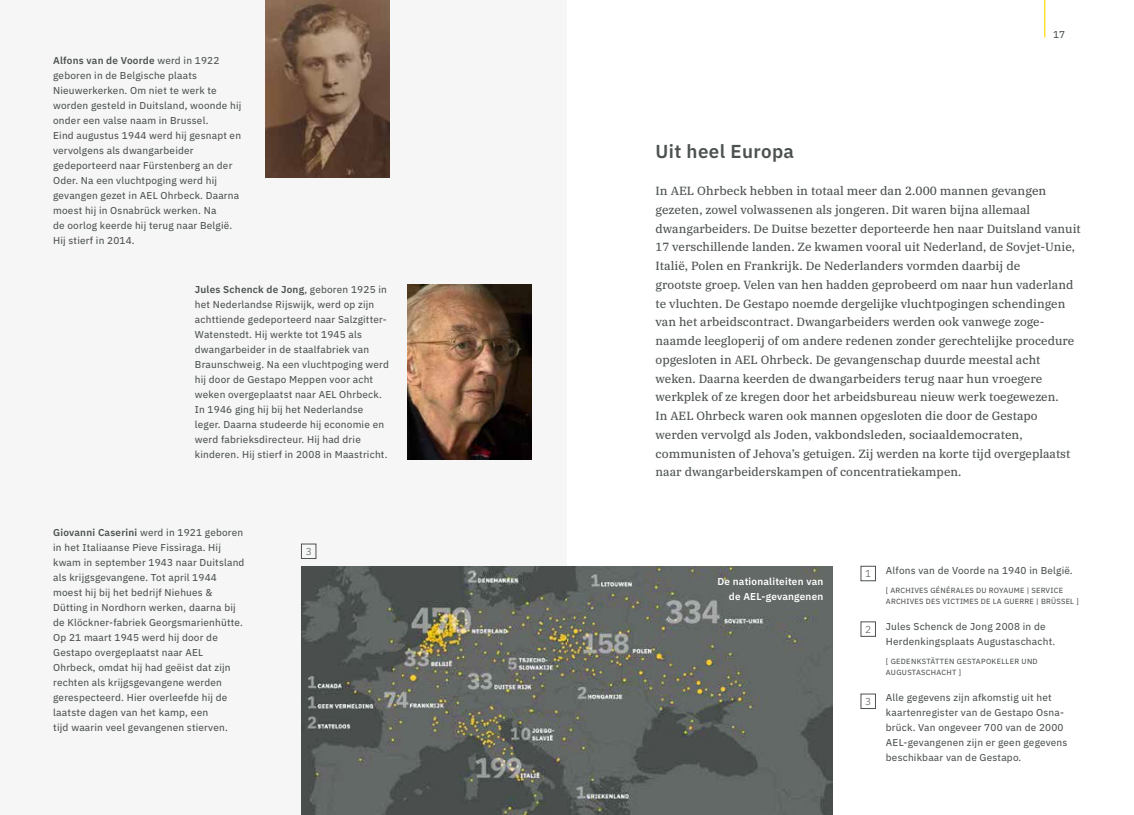
<style>
.page{position:relative;width:1134px;height:815px;background:#fff}
.page>*{position:absolute;margin:0;border:0;box-sizing:border-box;transform-origin:0 0}
.t1{font:600 18.75px "IBM Plex Sans";letter-spacing:.02em;color:#4c5250}
.t2{font:11.88px/18.8px "IBM Plex Serif Text";color:#4c5250}
.t3{font:300 10.12px "IBM Plex Sans";color:#4c5250}
.t4{font:10px/15px "IBM Plex Sans Text";letter-spacing:.02em;color:#4c5250}
.t5{font:600 10px "IBM Plex Sans";letter-spacing:.02em;color:#4c5250}
.t6{font:600 10px/15px "IBM Plex Sans";letter-spacing:.02em;color:#fff;text-align:right}
.t7{font:7.5px/11.2px "IBM Plex Sans Text";letter-spacing:.03em;color:#4c5250}
.s1{font-family:"IBM Plex Sans Text";font-weight:400}
.s2{font-family:"IBM Plex Sans";font-weight:600}
</style>
<div class="page">
<div style="left:0;top:0;width:567px;height:815px;background:#f5f6f5"></div>
<img style="left:266px;top:0;width:124px;height:177px">
<img style="left:407px;top:284px;width:124px;height:175px">
<img style="left:301px;top:567px;width:532px;height:248px">
<div style="left:861px;top:622px;width:15px;height:15px;border:1px solid #4c5250"></div>
<div style="left:861px;top:694px;width:15px;height:15px;border:1px solid #4c5250"></div>
<div style="left:861px;top:566px;width:15px;height:15px;border:1px solid #4c5250"></div>
<div style="left:301px;top:544px;width:15px;height:15px;border:1px solid #4c5250"></div>
<hr style="left:1044px;top:0;width:1px;height:38px;background:#ffdb16">
<p class="t5" style="left:53px;top:52px;width:168px">Alfons van de Voorde <span class="s1">werd in 1922</span></p>
<p class="t4" style="left:53px;top:67px;width:190px">geboren in de Belgische plaats Nieuwerkerken. Om niet te werk te worden gesteld in Duitsland, woonde hij onder een valse naam in Brussel.<br>Eind augustus 1944 werd hij gesnapt en vervolgens als dwangarbeider gedeporteerd naar Fürstenberg an der Oder. Na een vluchtpoging werd hij gevangen gezet in AEL Ohrbeck. Daarna moest hij in Osnabrück werken. Na<br>de oorlog keerde hij terug naar België.<br>Hij stierf in 2014.</p>
<p class="t5" style="left:195px;top:281px;width:194px">Jules Schenck de Jong<span class="s1">, geboren 1925 in</span></p>
<p class="t4" style="left:195px;top:296px;width:196px">het Nederlandse Rijswijk, werd op zijn achttiende gedeporteerd naar Salzgitter-Watenstedt. Hij werkte tot 1945 als dwangarbeider in de staalfabriek van Braunschweig. Na een vluchtpoging werd hij door de Gestapo Meppen voor acht weken overgeplaatst naar AEL Ohrbeck.<br>In 1946 ging hij bij het Nederlandse leger. Daarna studeerde hij economie en werd fabrieksdirecteur. Hij had drie kinderen. Hij stierf in 2008 in Maastricht.</p>
<p class="t4" style="left:53px;top:524px;width:193px"><span class="s2">Giovanni Caserini</span> werd in 1921 geboren in het Italiaanse Pieve Fissiraga. Hij kwam in september 1943 naar Duitsland als krijgsgevangene. Tot april 1944 moest hij bij het bedrijf Niehues &amp; Dütting in Nordhorn werken, daarna bij de Klöckner-fabriek Georgsmarienhütte.<br>Op 21 maart 1945 werd hij door de Gestapo overgeplaatst naar AEL Ohrbeck, omdat hij had geëist dat zijn rechten als krijgsgevangene werden gerespecteerd. Hier overleefde hij de laatste dagen van het kamp, een<br>tijd waarin veel gevangenen stierven.</p>
<p class="t3" style="left:306px;top:544px;width:8px">3</p>
<p class="t4" style="left:1053px;top:26px;width:13px">17</p>
<h1 class="t1" style="left:656px;top:136px;width:140px">Uit heel Europa</h1>
<p class="t2" style="left:656px;top:180px;width:427px">In AEL Ohrbeck hebben in totaal meer dan 2.000 mannen gevangen gezeten, zowel volwassenen als jongeren. Dit waren bijna allemaal dwangarbeiders. De Duitse bezetter deporteerde hen naar Duitsland vanuit 17 verschillende landen. Ze kwamen vooral uit Nederland, de Sovjet- Unie, Italië, Polen en Frankrijk. De Nederlanders vormden daarbij de<br>grootste groep. Velen van hen hadden geprobeerd om naar hun vaderland te vluchten. De Gestapo noemde dergelijke vluchtpogingen schendingen van het arbeidscontract. Dwangarbeiders werden ook vanwege zoge&shy;naamde leegloperij of om andere redenen zonder gerechtelijke procedure opgesloten in AEL Ohrbeck. De gevangenschap duurde meestal acht weken. Daarna keerden de dwangarbeiders terug naar hun vroegere werkplek of ze kregen door het arbeidsbureau nieuw werk toegewezen.<br>In AEL Ohrbeck waren ook mannen opgesloten die door de Gestapo werden vervolgd als Joden, vakbondsleden, sociaaldemocraten, communisten of Jehova’s getuigen. Zij werden na korte tijd overgeplaatst naar dwang arbeiderskampen of concentratiekampen.</p>
<p class="t6" style="left:717px;top:573px;width:107px">De nationaliteiten van de AEL-gevangenen</p>
<p class="t3" style="left:865px;top:566px;width:8px">1</p>
<p class="t3" style="left:865px;top:622px;width:8px">2</p>
<p class="t3" style="left:865px;top:694px;width:8px">3</p>
<p class="t4" style="left:886px;top:562px;width:188px">Alfons van de Voorde na 1940 in België.</p>
<p class="t7" style="left:886px;top:584px;width:194px">[ ARCHIVES GÉNÉRALES DU ROYAUME | SERVICE<br>ARCHIVES DES VICTIMES DE LA GUERRE | BRÜSSEL ]</p>
<p class="t4" style="left:886px;top:618px;width:171px">Jules Schenck de Jong 2008 in de<br>Herdenkingsplaats Augustaschacht.</p>
<p class="t7" style="left:886px;top:655px;width:153px">[ GEDENKSTÄTTEN GESTAPOKELLER UND<br>AUGUSTASCHACHT ]</p>
<p class="t4" style="left:886px;top:689px;width:183px">Alle gegevens zijn afkomstig uit het kaartenregister van de Gestapo Osna&shy;brück. Van ongeveer 700 van de 2000<br>AEL-gevangenen zijn er geen gegevens beschikbaar van de Gestapo.</p>
</div>
